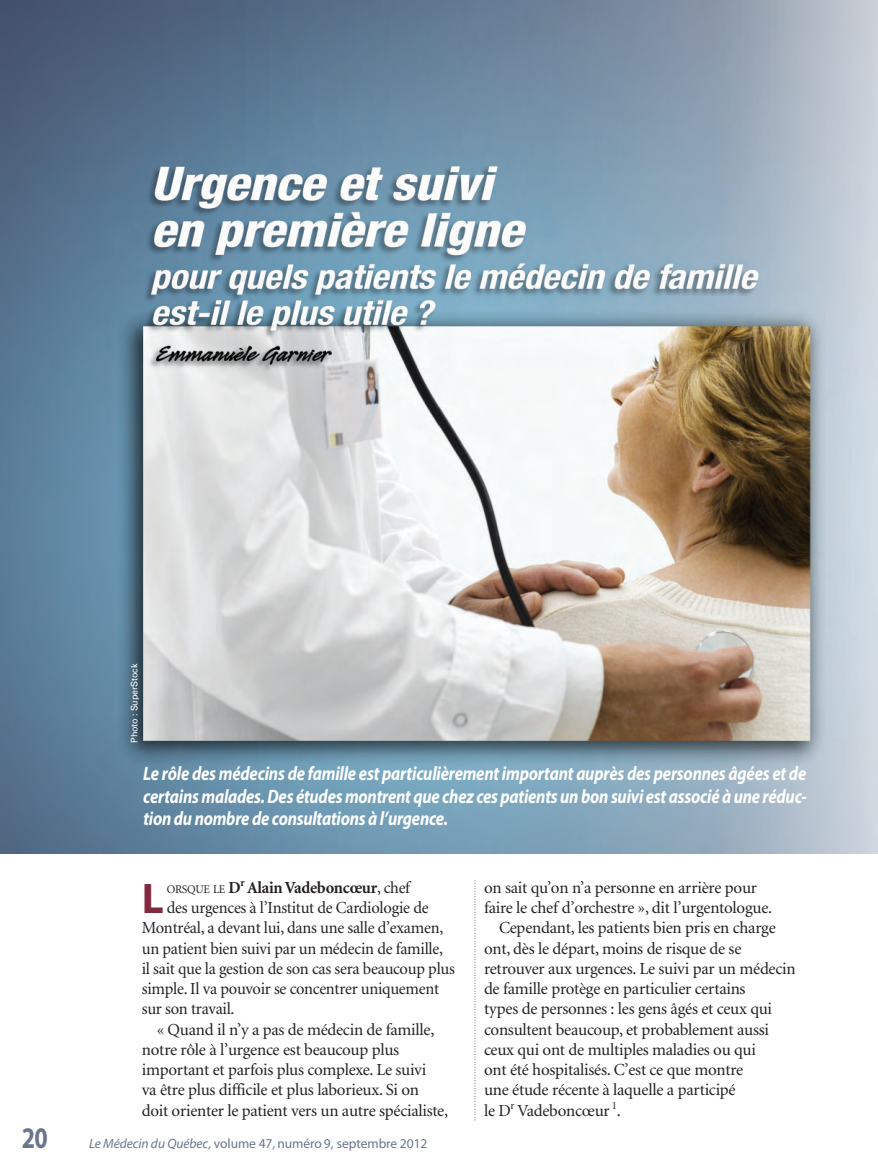
<style>
.page{position:relative;width:878px;height:1175px;background:#fff}
.page>*{position:absolute;margin:0;border:0;box-sizing:border-box;transform-origin:0 0}
.t1{font:700 42.9px "Myriad Pro";color:#82293f}
.t2{font:700 30px "Myriad Pro";color:#6b758e;scale:.8 1}
.t3{font:italic 700 19.5px/22.5px "Myriad Pro";letter-spacing:-.015em;color:#fff;text-align:justify;scale:.85 1}
.t4{font:16.8px "Minion";letter-spacing:-.015em;color:#231f20}
.t5{font:700 16.8px "Minion";letter-spacing:-.015em;color:#231f20}
.t6{font:13.5px "Myriad Pro";letter-spacing:-.005em;color:#6b758e}
.t7{font:9px "Univers";letter-spacing:-.015em;color:#fff}
.s1{font-weight:400;font-size:11.85px}
.s2{font-weight:400}
.s3{font-style:italic}
</style>
<div class="page">
<img style="left:0;top:0;width:878px;height:853px">
<svg style="left:474px;top:880px;width:1px;height:240px"></svg>
<p class="t7" style="left:131px;top:742px;width:81px;rotate:-90deg">Photo : SuperStock</p>
<p class="t3" style="left:143px;top:764px;width:782px">Le rôle des médecins de famille est particulièrement important auprès des personnes âgées et de certains malades. Des études montrent que chez ces patients un bon suivi est associé à une réduc&shy;tion du nombre de consultations à l’urgence.</p>
<h1 class="t1" style="left:142px;top:882px;width:23px">L</h1>
<p class="t5" style="left:167px;top:881px;width:245px"><span class="s1">ORSQUE LE</span> D<sup>r</sup> Alain Vadeboncœur<span class="s2">, chef</span></p>
<p class="t4" style="left:167px;top:901px;width:263px">des urgences à l’Institut de Cardiologie de</p>
<p class="t4" style="left:142px;top:921px;width:303px">Montréal, a devant lui, dans une salle d’examen,</p>
<p class="t4" style="left:142px;top:941px;width:303px">un patient bien suivi par un médecin de famille,</p>
<p class="t4" style="left:142px;top:962px;width:314px">il sait que la gestion de son cas sera beaucoup plus</p>
<p class="t4" style="left:142px;top:982px;width:299px">simple. Il va pouvoir se concentrer uniquement</p>
<p class="t4" style="left:142px;top:1002px;width:94px">sur son travail.</p>
<p class="t4" style="left:157px;top:1022px;width:279px">« Quand il n’y a pas de médecin de famille,</p>
<p class="t4" style="left:142px;top:1043px;width:259px">notre rôle à l’urgence est beaucoup plus</p>
<p class="t4" style="left:142px;top:1063px;width:286px">important et parfois plus complexe. Le suivi</p>
<p class="t4" style="left:142px;top:1083px;width:279px">va être plus difficile et plus laborieux. Si on</p>
<p class="t4" style="left:142px;top:1103px;width:308px">doit orienter le patient vers un autre spécialiste,</p>
<h2 class="t2" style="left:22px;top:1126px;width:34px">20</h2>
<p class="t6" style="left:89px;top:1138px;width:339px"><span class="s3">Le Médecin du Québec,</span> volume 47, numéro 9, septembre 2012</p>
<p class="t4" style="left:484px;top:881px;width:274px">on sait qu’on n’a personne en arrière pour</p>
<p class="t4" style="left:484px;top:901px;width:290px">faire le chef d’orchestre », dit l’urgentologue.</p>
<p class="t4" style="left:499px;top:921px;width:278px">Cependant, les patients bien pris en charge</p>
<p class="t4" style="left:484px;top:941px;width:259px">ont, dès le départ, moins de risque de se</p>
<p class="t4" style="left:484px;top:962px;width:313px">retrouver aux urgences. Le suivi par un médecin</p>
<p class="t4" style="left:484px;top:982px;width:263px">de famille protège en particulier certains</p>
<p class="t4" style="left:484px;top:1002px;width:289px">types de personnes : les gens âgés et ceux qui</p>
<p class="t4" style="left:484px;top:1022px;width:286px">consultent beaucoup, et probablement aussi</p>
<p class="t4" style="left:484px;top:1043px;width:273px">ceux qui ont de multiples maladies ou qui</p>
<p class="t4" style="left:484px;top:1063px;width:261px">ont été hospitalisés. C’est ce que montre</p>
<p class="t4" style="left:484px;top:1083px;width:253px">une étude récente à laquelle a participé</p>
<p class="t4" style="left:484px;top:1103px;width:138px">le D<sup>r</sup> Vadeboncœur <sup>1</sup>.</p>
</div>
